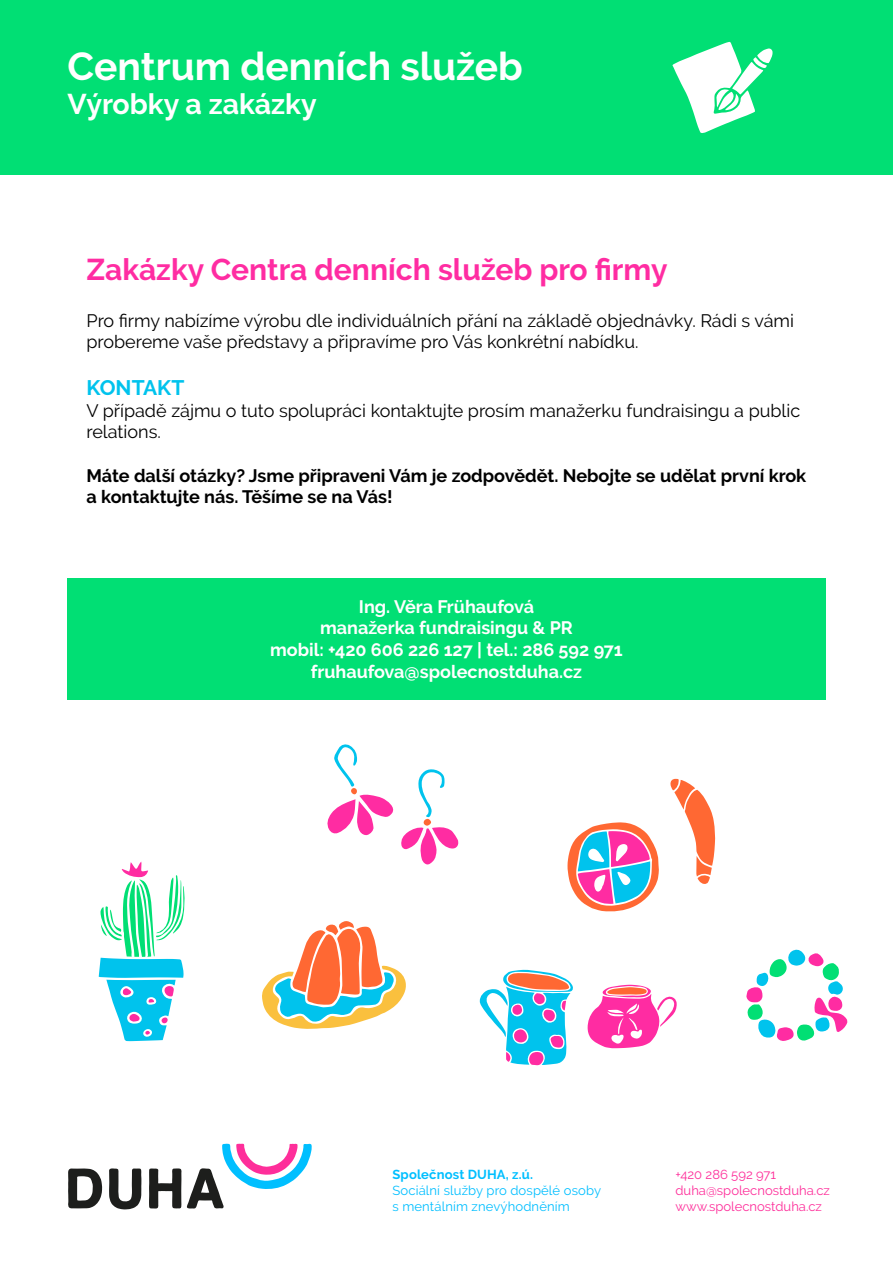
<style>
.page{position:relative;width:893px;height:1263px;background:#fff}
.page>*{position:absolute;margin:0;border:0;box-sizing:border-box;transform-origin:0 0}
.t1{font:700 38.85px "Raleway";color:#fff}
.t2{font:700 30px "Raleway";color:#ff2ca2}
.t3{font:700 28.5px "Raleway";color:#fff}
.t4{font:700 21px "Raleway";color:#00c3ed}
.t5{font:18px/21.6px "Raleway";color:#000}
.t6{font:700 18px/21.6px "Raleway";color:#fff;text-align:center}
.t7{font:700 18px/21.6px "Raleway";color:#000}
.t8{font:13.05px/15.6px "Raleway";color:#fe2e9a}
.t9{font:13.05px/15.6px "Raleway";letter-spacing:.01em;color:#00bfff}
.t10{font:700 13.05px "Raleway";letter-spacing:.01em;color:#00bfff}
</style>
<div class="page">
<svg style="left:746px;top:949px;width:102px;height:92px"></svg>
<svg style="left:327px;top:744px;width:132px;height:121px"></svg>
<div style="left:0;top:0;width:893px;height:175px;background:#01df74"></div>
<svg style="left:672px;top:42px;width:101px;height:91px"></svg>
<svg style="left:109px;top:1168px;width:32px;height:41px"></svg>
<svg style="left:68px;top:1168px;width:34px;height:40px"></svg>
<svg style="left:149px;top:1143px;width:163px;height:65px"></svg>
<div style="left:67px;top:578px;width:758px;height:122px;background:#01df74"></div>
<svg style="left:262px;top:921px;width:144px;height:108px"></svg>
<svg style="left:99px;top:861px;width:86px;height:180px"></svg>
<svg style="left:670px;top:779px;width:45px;height:105px"></svg>
<svg style="left:567px;top:822px;width:92px;height:90px"></svg>
<svg style="left:480px;top:970px;width:93px;height:95px"></svg>
<svg style="left:588px;top:985px;width:89px;height:63px"></svg>
<h1 class="t1" style="left:68px;top:44px;width:457px">Centrum denních služeb</h1>
<h3 class="t3" style="left:68px;top:88px;width:251px">Výrobky a zakázky</h3>
<h2 class="t2" style="left:87px;top:252px;width:582px">Zakázky Centra denních služeb pro firmy</h2>
<p class="t5" style="left:87px;top:310px;width:709px">Pro firmy nabízíme výrobu dle individuálních přání na základě objednávky. Rádi s vámi probereme vaše představy a připravíme pro Vás konkrétní nabídku.</p>
<p class="t4" style="left:87px;top:376px;width:99px">KONTAKT</p>
<p class="t5" style="left:87px;top:400px;width:715px">V případě zájmu o tuto spolupráci kontaktujte prosím manažerku fundraisingu a public relations.</p>
<p class="t7" style="left:87px;top:464px;width:721px">Máte další otázky? Jsme připraveni Vám je zodpovědět. Nebojte se udělat první krok a kontaktujte nás. Těšíme se na Vás!</p>
<p class="t6" style="left:270px;top:596px;width:354px">Ing. Věra Frühaufová<br>manažerka fundraisingu &amp; PR<br>mobil: +420 606 226 127 | tel.: 286 592 971 fruhaufova@spolecnostduha.cz</p>
<p class="t10" style="left:392px;top:1167px;width:142px">Společnost DUHA, z.ú.</p>
<p class="t9" style="left:392px;top:1182px;width:210px">Sociální služby pro dospělé osoby s mentálním znevýhodněním</p>
<p class="t8" style="left:675px;top:1167px;width:156px">+420 286 592 971 duha@spolecnostduha.cz www.spolecnostduha.cz</p>
</div>
